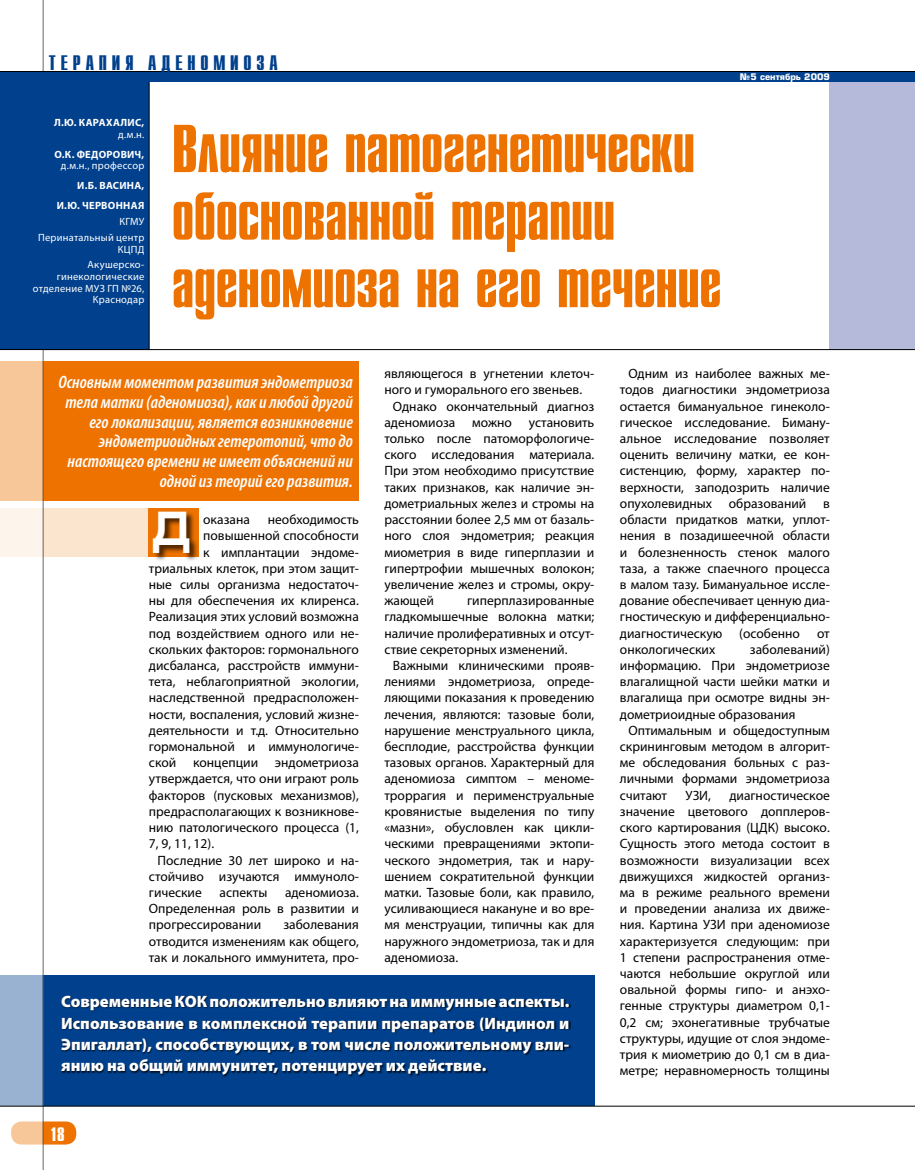
<style>
.page{position:relative;width:915px;height:1170px;background:#fff}
.page>*{position:absolute;margin:0;border:0;box-sizing:border-box;transform-origin:0 0}
.t1{font:67.5px/67.5px "Star C";letter-spacing:-.005em;color:#ed7200}
.t2{font:700 48px "Europe Ext";color:#fff;scale:.84 1}
.t3{font:21px "Star C";letter-spacing:.235em;color:#00408c}
.t4{font:19.5px "Star C";color:#fff}
.t5{font:italic 600 condensed 18px/19.8px "Myriad Pro";color:#fff;text-align:right}
.t6{font:900 16.5px/21.5px "Myriad Pro";color:#fff;text-align:justify}
.t7{font:13.5px/16.2px "Myriad Pro";color:#000;text-align:justify}
.t8{font:10.5px/15.8px "Myriad Pro";letter-spacing:.02em;color:#fff;text-align:right}
.t9{font:700 10.5px/20.1px "Myriad Pro";letter-spacing:.03em;color:#fff;text-align:right}
.t10{font:700 8.85px "Europe";color:#fff}
</style>
<div class="page">
<div style="left:0;top:975px;width:594px;height:131px;background:#00408c"></div>
<div style="left:61px;top:995px;width:510px;height:82px;background:#000;opacity:.75"></div>
<div style="left:0;top:360px;width:359px;height:140px;background:#ed7200"></div>
<div style="left:829px;top:81px;width:85px;height:269px;background:#b5bada"></div>
<div style="left:11px;top:1121px;width:65px;height:23px;background:#ed7200;border-radius:11px"></div>
<hr style="left:0;top:349px;width:914px;height:1px;background:#000">
<div style="left:0;top:508px;width:188px;height:48px;background:#fce5ce"></div>
<div style="left:149px;top:508px;width:50px;height:48px;background:#ed7200"></div>
<div style="left:153px;top:511px;width:45px;height:50px;background:#000;opacity:.7"></div>
<svg style="left:0;top:0;width:43px;height:1169px"></svg>
<div style="left:0;top:82px;width:149px;height:268px;background:#00408c"></div>
<hr style="left:0;top:71px;width:914px;height:2px;background:#000">
<div style="left:0;top:72px;width:914px;height:10px;background:#00408c"></div>
<hr style="left:0;top:1105px;width:914px;height:1px;background:#000">
<h3 class="t3" style="left:49px;top:52px;width:230px">терапия аденомиоза</h3>
<p class="t9" style="left:54px;top:112px;width:92px">Л.Ю. Карахалис,</p>
<p class="t8" style="left:118px;top:126px;width:28px">д.м.н.</p>
<p class="t9" style="left:54px;top:144px;width:91px">О.К. Федорович,</p>
<p class="t8" style="left:61px;top:158px;width:85px">д.м.н., профессор</p>
<p class="t9" style="left:57px;top:175px;width:89px">И.Б. Васина,<br>И.Ю. Червонная</p>
<p class="t8" style="left:38px;top:214px;width:108px">КГМУ<br>Перинатальный центр</p>
<p class="t8" style="left:87px;top:241px;width:58px">КЦПД<br>Акушерско-</p>
<p class="t8" style="left:33px;top:270px;width:113px;line-height:11.6px">гинекологические отделение МУЗ ГП №26,<br>Краснодар</p>
<h1 class="t1" style="left:172px;top:117px;width:551px">Влияние патогенетически обоснованной терапии аденомиоза на его течение</h1>
<p class="t10" style="left:739px;top:72px;width:91px">№5 сентябрь 2009</p>
<p class="t5" style="left:58px;top:372px;width:296px">Основным моментом развития эндометриоза тела матки (аденомиоза), как и любой другой его локализации, является возникновение эндометриоидных гетеротопий, что до настоящего времени не имеет объяснений ни одной из теорий его развития.</p>
<h2 class="t2" style="left:152px;top:502px;width:48px">Д</h2>
<p class="t7" style="left:203px;top:511px;width:48px">оказана</p>
<p class="t7" style="left:268px;top:511px;width:92px">необходимость</p>
<p class="t7" style="left:203px;top:527px;width:157px">повышенной способности</p>
<p class="t7" style="left:203px;top:543px;width:157px">к имплантации эндоме-</p>
<p class="t7" style="left:149px;top:560px;width:211px">триальных клеток, при этом защит-</p>
<p class="t7" style="left:149px;top:576px;width:211px">ные силы организма недостаточ-</p>
<p class="t7" style="left:149px;top:592px;width:211px">ны для обеспечения их клиренса.</p>
<p class="t7" style="left:149px;top:608px;width:211px">Реализация этих условий возможна</p>
<p class="t7" style="left:149px;top:624px;width:211px">под воздействием одного или не-</p>
<p class="t7" style="left:149px;top:641px;width:211px">скольких факторов: гормонального</p>
<p class="t7" style="left:149px;top:657px;width:211px">дисбаланса, расстройств иммуни-</p>
<p class="t7" style="left:149px;top:673px;width:211px">тета, неблагоприятной экологии,</p>
<p class="t7" style="left:149px;top:689px;width:211px">наследственной предрасположен-</p>
<p class="t7" style="left:149px;top:705px;width:211px">ности, воспаления, условий жизне-</p>
<p class="t7" style="left:149px;top:722px;width:211px">деятельности и т.д. Относительно</p>
<p class="t7" style="left:149px;top:738px;width:211px">гормональной и иммунологиче-</p>
<p class="t7" style="left:149px;top:754px;width:211px">ской концепции эндометриоза</p>
<p class="t7" style="left:149px;top:770px;width:211px">утверждается, что они играют роль</p>
<p class="t7" style="left:149px;top:786px;width:211px">факторов (пусковых механизмов),</p>
<p class="t7" style="left:149px;top:803px;width:211px">предрасполагающих к возникнове-</p>
<p class="t7" style="left:149px;top:819px;width:211px">нию патологического процесса (1,</p>
<p class="t7" style="left:149px;top:835px;width:67px">7, 9, 11, 12).</p>
<p class="t7" style="left:157px;top:851px;width:203px">Последние 30 лет широко и на-</p>
<p class="t7" style="left:149px;top:867px;width:211px">стойчиво изучаются иммуноло-</p>
<p class="t7" style="left:149px;top:884px;width:54px">гические</p>
<p class="t7" style="left:219px;top:884px;width:49px">аспекты</p>
<p class="t7" style="left:149px;top:884px;width:211px;text-indent:136px">аденомиоза.<br>Определенная роль в развитии и прогрессировании</p>
<p class="t7" style="left:149px;top:916px;width:211px;text-indent:134px">заболевания отводится изменениям как общего, так и локального иммунитета, про-</p>
<p class="t7" style="left:384px;top:365px;width:211px">являющегося в угнетении клеточ-</p>
<p class="t7" style="left:384px;top:381px;width:199px">ного и гуморального его звеньев.</p>
<p class="t7" style="left:393px;top:398px;width:203px">Однако окончательный диагноз</p>
<p class="t7" style="left:384px;top:414px;width:211px">аденомиоза можно установить</p>
<p class="t7" style="left:384px;top:430px;width:211px">только после патоморфологиче-</p>
<p class="t7" style="left:384px;top:446px;width:211px">ского исследования материала.</p>
<p class="t7" style="left:384px;top:462px;width:211px">При этом необходимо присутствие</p>
<p class="t7" style="left:384px;top:479px;width:211px">таких признаков, как наличие эн-</p>
<p class="t7" style="left:384px;top:495px;width:211px">дометриальных желез и стромы на</p>
<p class="t7" style="left:384px;top:511px;width:211px">расстоянии более 2,5 мм от базаль-</p>
<p class="t7" style="left:384px;top:527px;width:211px">ного слоя эндометрия; реакция</p>
<p class="t7" style="left:384px;top:543px;width:211px">миометрия в виде гиперплазии и</p>
<p class="t7" style="left:384px;top:560px;width:211px">гипертрофии мышечных волокон;</p>
<p class="t7" style="left:384px;top:576px;width:211px">увеличение желез и стромы, окру-</p>
<p class="t7" style="left:384px;top:592px;width:51px">жающей</p>
<p class="t7" style="left:384px;top:592px;width:211px;text-indent:83px">гиперплазированные гладкомышечные волокна матки; наличие пролиферативных и отсут&shy;ствие секреторных изменений.</p>
<p class="t7" style="left:384px;top:657px;width:211px;text-indent:9px">Важными клиническими прояв&shy;лениями эндометриоза, опреде&shy;ляющими показания к проведению лечения, являются: тазовые боли, нарушение менструального цикла, бесплодие, расстройства функции тазовых органов. Характерный для аденомиоза симптом – меноме&shy;троррагия и перименструальные кровянистые выделения по типу «мазни», обусловлен как цикли&shy;ческими превращениями эктопи&shy;ческого эндометрия, так и нару&shy;шением сократительной функции матки. Тазовые боли, как правило, усиливающиеся накануне и во вре&shy;мя менструации, типичны как для наружного эндометриоза, так и для аденомиоза.</p>
<p class="t6" style="left:61px;top:989px;width:509px">Современные КОК положительно влияют на иммунные аспекты.<br>Использование в комплексной терапии препаратов (Индинол и Эпигаллат), способствующих, в том числе положительному вли&shy;янию на общий иммунитет, потенцирует их действие.</p>
<h3 class="t4" style="left:50px;top:1123px;width:17px">18</h3>
<p class="t7" style="left:619px;top:365px;width:211px;text-indent:9px">Одним из наиболее важных ме&shy;тодов диагностики эндометриоза остается бимануальное гинеколо&shy;гическое исследование. Биману&shy;альное исследование позволяет оценить величину матки, ее кон&shy;систенцию, форму, характер по&shy;верхности, заподозрить наличие опухолевидных образований в области придатков матки, уплот&shy;нения в позадишеечной области и болезненность стенок малого таза, а также спаечного процесса в малом тазу. Бимануальное иссле&shy;дование обеспечивает ценную диа&shy;гностическую и дифференциально&shy;диагностическую</p>
<p class="t7" style="left:739px;top:624px;width:62px">(особенно</p>
<p class="t7" style="left:816px;top:624px;width:14px">от</p>
<p class="t7" style="left:619px;top:641px;width:211px;text-indent:130px">заболеваний) информацию. При эндометриозе влагалищной части шейки матки и влагалища при осмотре видны эн&shy;дометриоидные образования</p>
<p class="t7" style="left:619px;top:722px;width:211px;text-indent:9px">Оптимальным и общедоступным скрининговым методом в алгорит&shy;ме обследования больных с раз&shy;личными формами эндометриоза считают</p>
<p class="t7" style="left:619px;top:641px;width:97px">онкологических</p>
<p class="t7" style="left:685px;top:786px;width:27px">УЗИ,</p>
<p class="t7" style="left:619px;top:786px;width:211px;text-indent:109px">диагностическое значение цветового допплеров&shy;ского картирования (ЦДК) высоко.<br>Сущность этого метода состоит в возможности визуализации всех движущихся жидкостей организ&shy;ма в режиме реального времени и проведении анализа их движе&shy;ния. Картина УЗИ при аденомиозе характеризуется следующим: при 1 степени распространения отме&shy;чаются небольшие округлой или овальной формы гипо- и анэхо&shy;генные структуры диаметром 0,1- 0,2 см; эхонегативные трубчатые структуры, идущие от слоя эндоме&shy;трия к миометрию до 0,1 см в диа&shy;метре; неравномерность толщины</p>
</div>
